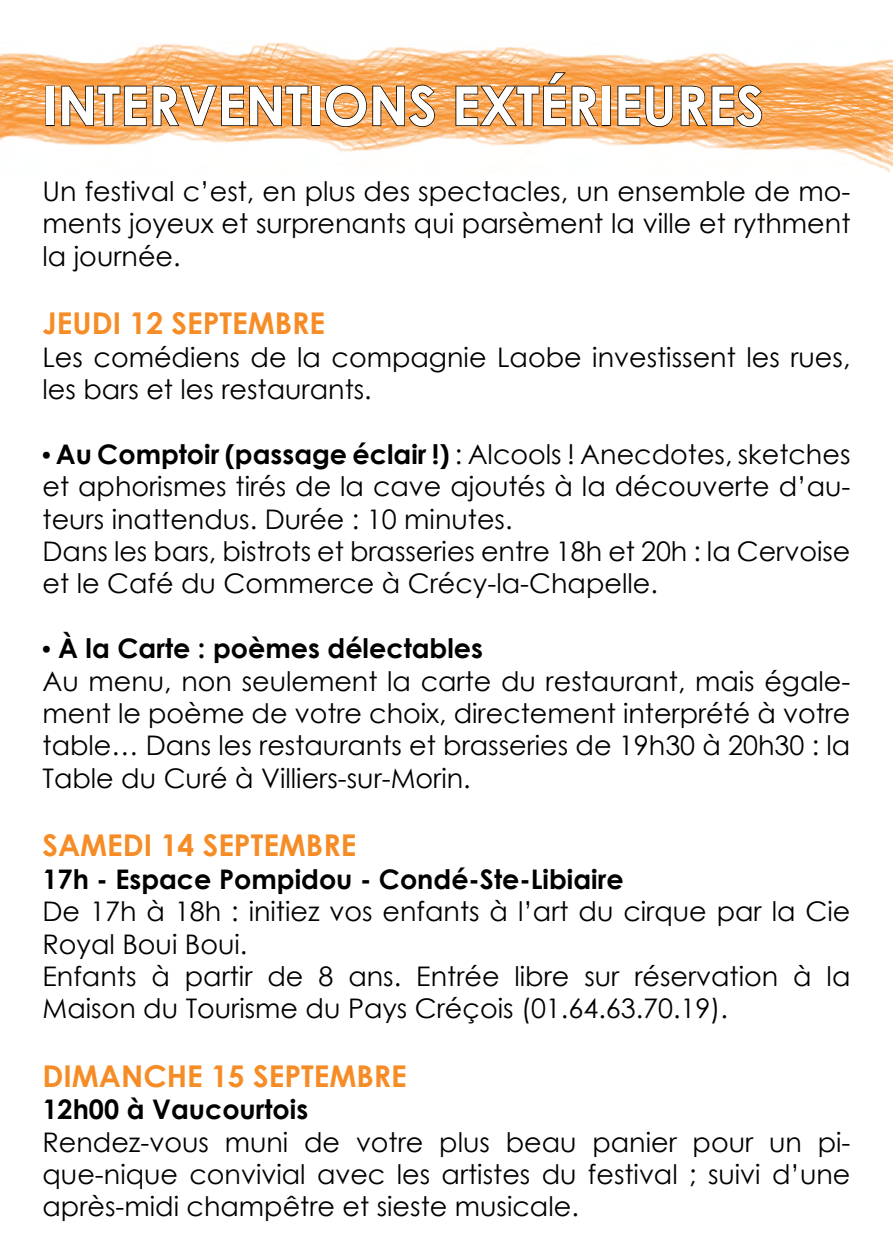
<style>
.page{position:relative;width:893px;height:1259px;background:#fff}
.page>*{position:absolute;margin:0;border:0;box-sizing:border-box;transform-origin:0 0}
.t1{font:700 54px "Century Gothic";color:#fff}
.t2{font:700 30px "Century Gothic";color:#f68c26}
.t3{font:27px/32.4px "Century Gothic";color:#000}
.t4{font:700 27px "Century Gothic";color:#000}
.s1{font-family:"Parisine"}
.s2{font-weight:700}
</style>
<div class="page">
<img style="left:0;top:43px;width:893px;height:129px">
<div style="left:46px;top:86px;width:9px;height:40px;border:2px solid #000"></div>
<svg style="left:61px;top:85px;width:248px;height:42px;background:#c5874a"></svg>
<div style="left:311px;top:86px;width:9px;height:40px;border:2px solid #000"></div>
<svg style="left:324px;top:84px;width:112px;height:44px;background:#cb8a4b"></svg>
<svg style="left:455px;top:72px;width:145px;height:55px;background:#ce8b49"></svg>
<div style="left:602px;top:86px;width:9px;height:40px;border:2px solid #000"></div>
<svg style="left:617px;top:85px;width:57px;height:43px;background:#c18448"></svg>
<svg style="left:680px;top:84px;width:83px;height:44px;background:#c38346"></svg>
<h1 class="t1" style="left:43px;top:65px;width:723px">INTERVENTIONS EXTÉRIEURES</h1>
<p class="t3" style="left:43px;top:174px;width:809px;text-align:justify">Un festival c’est, en plus des spectacles, un ensemble de mo&shy;ments joyeux et surprenants qui parsèment la ville et rythment la journée.</p>
<p class="t2" style="left:43px;top:300px;width:284px">JEUDI 12 SEPTEMBRE</p>
<p class="t3" style="left:43px;top:340px;width:809px">Les comédiens de la compagnie Laobe investissent les rues, les bars et les restaurants.</p>
<p class="t3" style="left:43px;top:437px;width:809px"><span class="s1">•</span> <span class="s2">Au Comptoir (passage éclair !)</span> : Alcools ! Anecdotes, sketches et aphorismes tirés de la cave ajoutés à la découverte d’au&shy;teurs inattendus. Durée : 10 minutes.<br>Dans les bars, bistrots et brasseries entre 18h et 20h : la Cervoise et le Café du Commerce à Crécy-la-Chapelle.</p>
<p class="t3" style="left:43px;top:632px;width:809px"><span class="s1">•</span> <span class="s2">À la Carte : poèmes délectables<br></span>Au menu, non seulement la carte du restaurant, mais égale&shy;ment le poème de votre choix, directement interprété à votre table… Dans les restaurants et brasseries de 19h30 à 20h30 : la Table du Curé à Villiers-sur-Morin.</p>
<p class="t2" style="left:43px;top:822px;width:315px">SAMEDI 14 SEPTEMBRE</p>
<p class="t4" style="left:43px;top:858px;width:583px">17h - Espace Pompidou - Condé-Ste-Libiaire</p>
<p class="t3" style="left:43px;top:894px;width:809px">De 17h à 18h : initiez vos enfants à l’art du cirque par la Cie Royal Boui Boui.<br>Enfants à partir de 8 ans. Entrée libre sur réservation à la Maison du Tourisme du Pays Créçois (01.64.63.70.19).</p>
<p class="t2" style="left:43px;top:1053px;width:366px">DIMANCHE 15 SEPTEMBRE</p>
<p class="t4" style="left:43px;top:1089px;width:267px">12h00 à Vaucourtois</p>
<p class="t3" style="left:43px;top:1125px;width:809px;text-align:justify">Rendez-vous muni de votre plus beau panier pour un pi&shy;que-nique convivial avec les artistes du festival ; suivi d’une après-midi champêtre et sieste musicale.</p>
</div>
